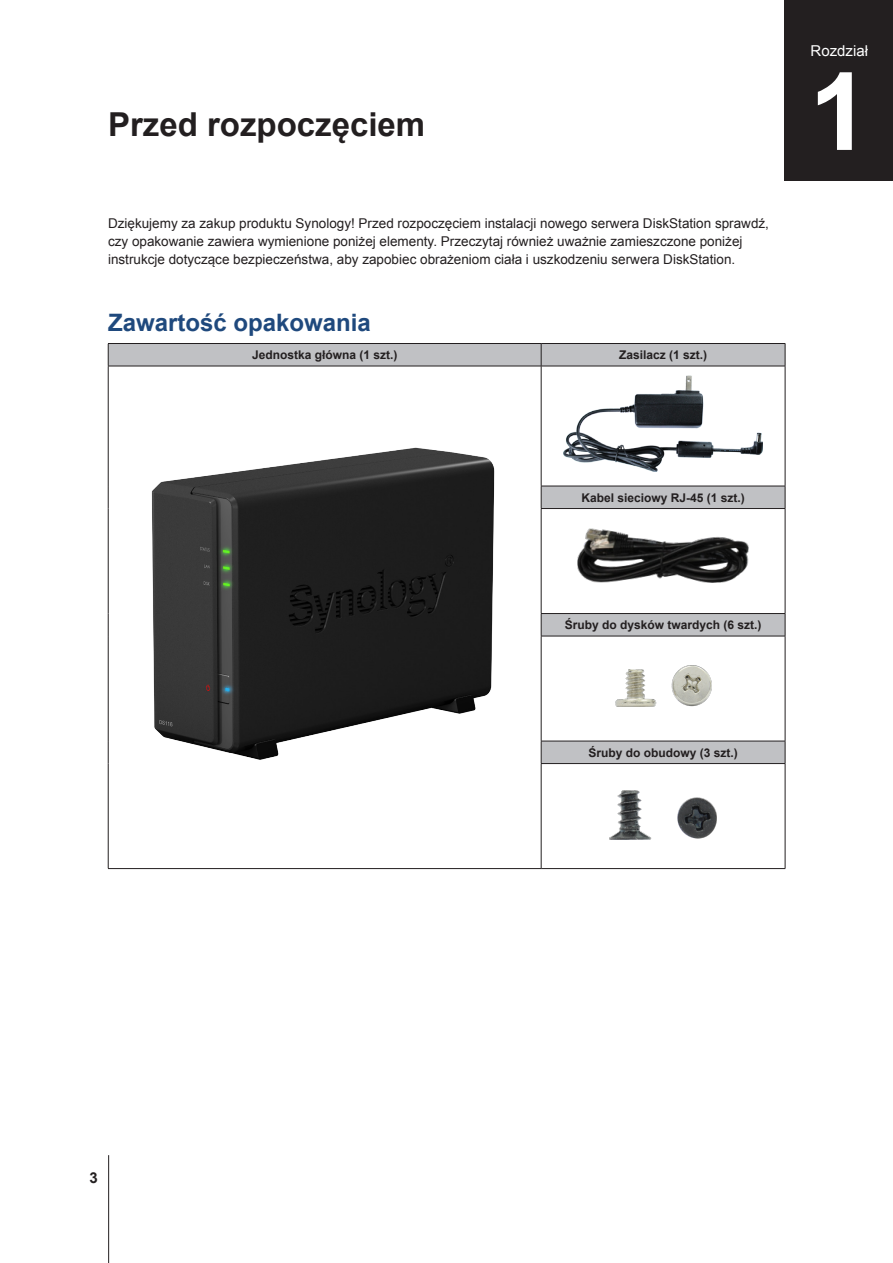
<style>
.page{position:relative;width:893px;height:1263px;background:#fff}
.page>*{position:absolute;margin:0;border:0;box-sizing:border-box;transform-origin:0 0}
.ChapterNum{font:700 108px "Arial";color:#fff}
.H1-ChapterTitle{font:700 33px "Arial";color:#231f20}
.H3-sidebar{font:700 24px "Arial";color:#1f497d}
.Chapter-center{font:15px "Arial";color:#fff}
.PageNumber-sidebar{font:700 15px "Arial";color:#231f20}
.Body-sidebar{font:13.5px/18px "Arial";color:#231f20}
.XHeadCenter{font:700 12px "Arial";color:#231f20}
</style>
<div class="page">
<svg style="left:109px;top:344px;width:676px;height:419px"></svg>
<hr style="left:108px;top:343px;width:433px;height:1px;background:#231f20">
<svg style="left:108px;top:344px;width:1px;height:22px"></svg>
<hr style="left:541px;top:343px;width:244px;height:1px;background:#231f20">
<svg style="left:541px;top:344px;width:1px;height:22px"></svg>
<svg style="left:785px;top:344px;width:1px;height:22px"></svg>
<hr style="left:108px;top:366px;width:433px;height:1px;background:#231f20">
<hr style="left:108px;top:366px;width:1px;height:120px;background:#231f20">
<hr style="left:541px;top:366px;width:244px;height:1px;background:#231f20">
<hr style="left:541px;top:366px;width:1px;height:120px;background:#231f20">
<hr style="left:785px;top:366px;width:1px;height:120px;background:#231f20">
<svg style="left:108px;top:486px;width:1px;height:22px"></svg>
<hr style="left:541px;top:486px;width:244px;height:1px;background:#231f20">
<svg style="left:541px;top:486px;width:1px;height:22px"></svg>
<svg style="left:785px;top:486px;width:1px;height:22px"></svg>
<hr style="left:108px;top:508px;width:1px;height:105px;background:#231f20">
<hr style="left:541px;top:508px;width:244px;height:1px;background:#231f20">
<hr style="left:541px;top:509px;width:1px;height:104px;background:#231f20">
<hr style="left:785px;top:509px;width:1px;height:104px;background:#231f20">
<svg style="left:108px;top:613px;width:1px;height:23px"></svg>
<hr style="left:541px;top:613px;width:244px;height:1px;background:#231f20">
<svg style="left:541px;top:614px;width:1px;height:22px"></svg>
<svg style="left:785px;top:614px;width:1px;height:22px"></svg>
<hr style="left:108px;top:636px;width:1px;height:105px;background:#231f20">
<hr style="left:541px;top:636px;width:244px;height:1px;background:#231f20">
<hr style="left:541px;top:636px;width:1px;height:105px;background:#231f20">
<hr style="left:785px;top:636px;width:1px;height:105px;background:#231f20">
<svg style="left:108px;top:741px;width:1px;height:22px"></svg>
<hr style="left:541px;top:741px;width:244px;height:1px;background:#231f20">
<svg style="left:541px;top:741px;width:1px;height:22px"></svg>
<svg style="left:785px;top:741px;width:1px;height:22px"></svg>
<hr style="left:108px;top:763px;width:1px;height:105px;background:#231f20">
<hr style="left:541px;top:763px;width:244px;height:1px;background:#231f20">
<hr style="left:541px;top:764px;width:1px;height:104px;background:#231f20">
<hr style="left:785px;top:764px;width:1px;height:104px;background:#231f20">
<hr style="left:108px;top:868px;width:433px;height:1px;background:#231f20">
<hr style="left:541px;top:868px;width:244px;height:1px;background:#231f20">
<img style="left:117px;top:421px;width:416px;height:342px">
<img style="left:563px;top:375px;width:200px;height:96px">
<img style="left:578px;top:528px;width:171px;height:54px">
<img style="left:615px;top:666px;width:96px;height:41px">
<img style="left:610px;top:791px;width:106px;height:48px">
<div style="left:785px;top:0;width:108px;height:180px;background:#231f20"></div>
<hr style="left:108px;top:1155px;width:1px;height:108px;background:#231f20">
<p class="H1-ChapterTitle" style="left:108px;top:103px;width:319px">Przed rozpoczęciem</p>
<p class="Body-sidebar" style="left:108px;top:214px;width:662px">Dziękujemy za zakup produktu Synology! Przed rozpoczęciem instalacji nowego serwera DiskStation sprawdź, czy opakowanie zawiera wymienione poniżej elementy. Przeczytaj również uważnie zamieszczone poniżej instrukcje dotyczące bezpieczeństwa, aby zapobiec obrażeniom ciała i uszkodzeniu serwera DiskStation.</p>
<p class="H3-sidebar" style="left:108px;top:307px;width:264px">Zawartość opakowania</p>
<p class="XHeadCenter" style="left:252px;top:347px;width:147px">Jednostka główna (1 szt.)</p>
<p class="XHeadCenter" style="left:619px;top:347px;width:90px">Zasilacz (1 szt.)</p>
<p class="Chapter-center" style="left:810px;top:41px;width:59px">Rozdział</p>
<p class="ChapterNum" style="left:809px;top:40px;width:62px">1</p>
<p class="XHeadCenter" style="left:581px;top:489px;width:165px">Kabel sieciowy RJ-45 (1 szt.)</p>
<p class="XHeadCenter" style="left:565px;top:617px;width:198px">Śruby do dysków twardych (6 szt.)</p>
<p class="XHeadCenter" style="left:588px;top:744px;width:151px">Śruby do obudowy (3 szt.)</p>
<p class="PageNumber-sidebar" style="left:90px;top:1168px;width:10px">3</p>
</div>
